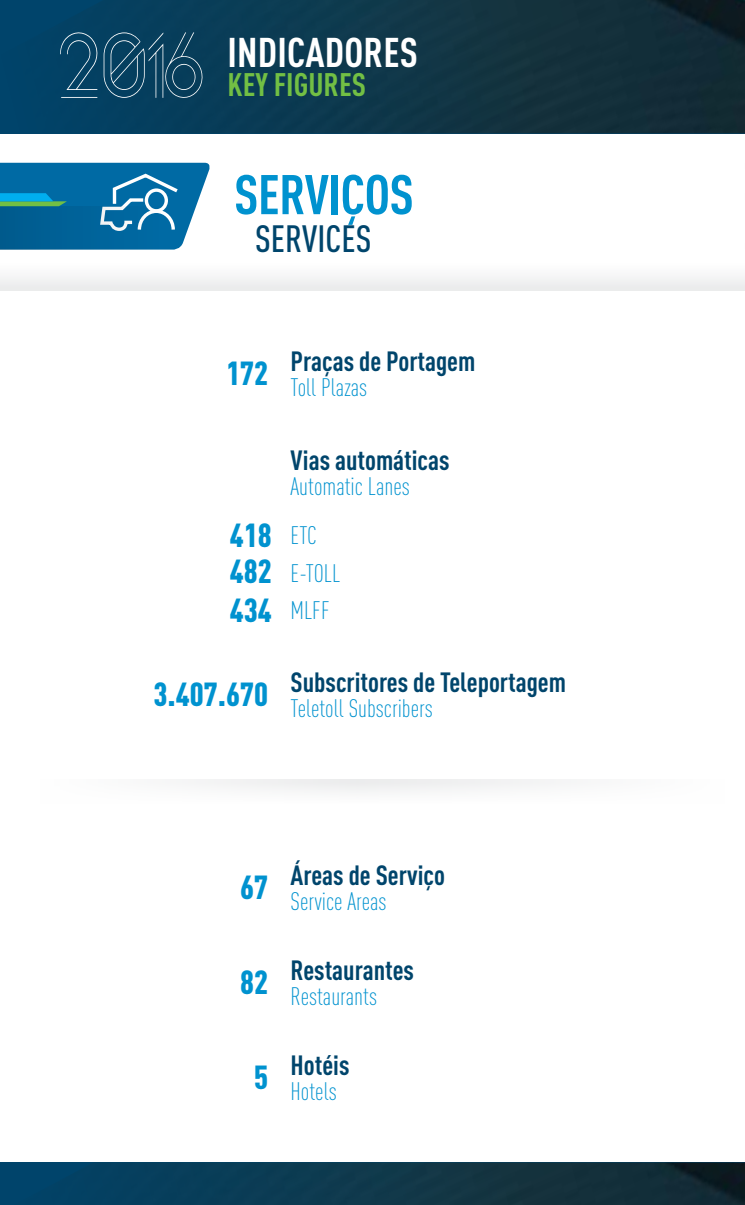
<style>
.page{position:relative;width:745px;height:1205px;background:#fff}
.page>*{position:absolute;margin:0;border:0;box-sizing:border-box;transform-origin:0 0}
.t1{font:87.25px "Arenq";color:#fff;scale:.89 1}
.t2{font:700 55px "DIN Cond";letter-spacing:-.01em;color:#0092cf}
.t3{font:700 41px "DIN Cond";letter-spacing:.005em;color:#fff}
.t4{font:500 37.5px "DIN Cond";color:#00456c}
.t5{font:900 33px/37.5px "DIN Cond";color:#0092cf;text-align:justify}
.t6{font:700 32.25px "DIN Cond";color:#72bf44}
.t7{font:700 27.5px "DIN Cond";color:#00456c}
.t8{font:300 25px/49.5px "DIN Cond";color:#0092cf}
</style>
<div class="page">
<div style="left:0;top:262px;width:744px;height:29px;background:#f5f5f6"></div>
<img style="left:0;top:0;width:744px;height:133px">
<img style="left:14px;top:1162px;width:730px;height:43px">
<div style="left:2px;top:779px;width:739px;height:25px;background:#fbfbfb"></div>
<svg style="left:0;top:163px;width:210px;height:87px;background:#207caa"></svg>
<h1 class="t1" style="left:56px;top:17px;width:170px">2016</h1>
<h3 class="t3" style="left:227px;top:27px;width:192px">INDICADORES</h3>
<p class="t6" style="left:227px;top:65px;width:140px">KEY FIGURES</p>
<h2 class="t2" style="left:234px;top:161px;width:181px">SERVIÇOS</h2>
<h3 class="t4" style="left:255px;top:216px;width:118px">SERVICES</h3>
<p class="t5" style="left:226px;top:353px;width:43px">172</p>
<p class="t7" style="left:290px;top:344px;width:186px">Praças de Portagem</p>
<p class="t8" style="left:290px;top:362px;width:78px">Toll Plazas</p>
<p class="t5" style="left:230px;top:516px;width:43px">418<br>482<br>434</p>
<p class="t7" style="left:290px;top:443px;width:160px">Vias automáticas</p>
<p class="t8" style="left:290px;top:461px;width:120px">Automatic Lanes<br>ETC</p>
<p class="t8" style="left:290px;top:554px;width:51px;line-height:37.5px">E-TOLL<br>MLFF</p>
<p class="t5" style="left:153px;top:674px;width:116px">3.407.670</p>
<p class="t7" style="left:290px;top:665px;width:277px">Subscritores de Teleportagem</p>
<p class="t8" style="left:290px;top:683px;width:143px">Teletoll Subscribers</p>
<p class="t5" style="left:240px;top:867px;width:29px">67</p>
<p class="t5" style="left:240px;top:962px;width:29px">82</p>
<p class="t5" style="left:254px;top:1057px;width:15px">5</p>
<p class="t7" style="left:290px;top:858px;width:156px">Áreas de Serviço</p>
<p class="t8" style="left:290px;top:876px;width:97px">Service Areas</p>
<p class="t7" style="left:290px;top:953px;width:125px">Restaurantes</p>
<p class="t8" style="left:290px;top:971px;width:88px">Restaurants</p>
<p class="t7" style="left:290px;top:1048px;width:60px">Hotéis</p>
<p class="t8" style="left:290px;top:1066px;width:48px">Hotels</p>
</div>
